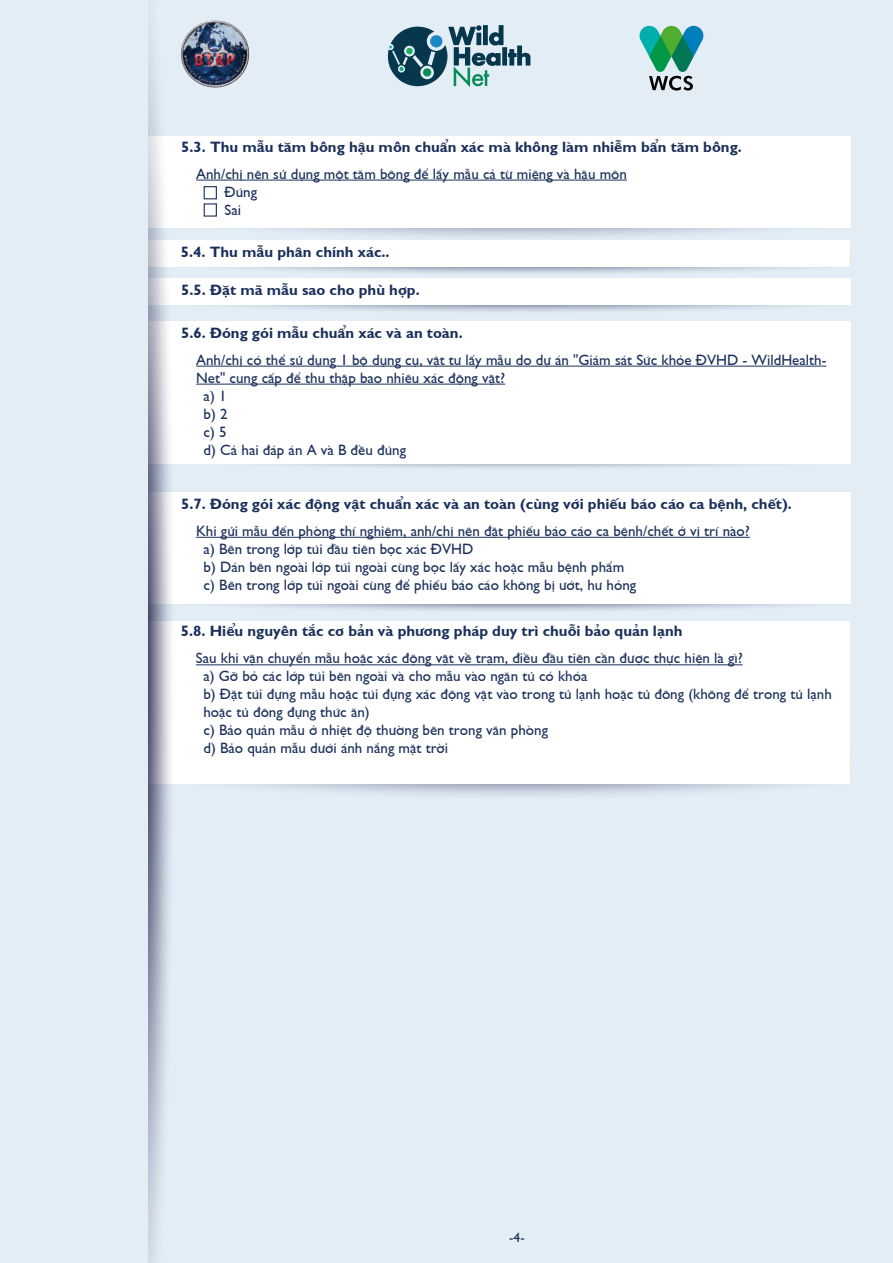
<style>
.page{position:relative;width:893px;height:1263px;background:#e2edf5}
.page>*{position:absolute;margin:0;border:0;box-sizing:border-box;transform-origin:0 0}
.t1{font:15px/18px "SFU Gill Sans";color:#1a2f5a}
.t2{font:700 15px "SFU Gill Sans";color:#1a2f5a}
.t3{font:13.5px "SFU Gill Sans";color:#1a2f5a}
</style>
<div class="page">
<svg style="left:235px;top:267px;width:568px;height:45px"></svg>
<svg style="left:293px;top:464px;width:453px;height:4px"></svg>
<svg style="left:176px;top:603px;width:674px;height:8px"></svg>
<div style="left:148px;top:492px;width:702px;height:111px;background:#fff"></div>
<hr style="left:196px;top:537px;width:554px;height:1px;background:#1a2f5a">
<div style="left:148px;top:321px;width:702px;height:143px;background:#fff"></div>
<hr style="left:196px;top:366px;width:626px;height:1px;background:#1a2f5a">
<hr style="left:196px;top:384px;width:309px;height:1px;background:#1a2f5a">
<div style="left:148px;top:278px;width:702px;height:27px;background:#fff"></div>
<svg style="left:276px;top:228px;width:486px;height:9px"></svg>
<svg style="left:249px;top:784px;width:540px;height:11px"></svg>
<div style="left:148px;top:136px;width:702px;height:92px;background:#fff"></div>
<div style="left:147px;top:240px;width:703px;height:27px;background:#fff"></div>
<div style="left:147px;top:621px;width:703px;height:163px;background:#fff"></div>
<hr style="left:196px;top:664px;width:547px;height:1px;background:#1a2f5a">
<svg style="left:148px;top:33px;width:28px;height:1230px"></svg>
<div style="left:1px;top:0;width:147px;height:1263px;background:#e2edf5"></div>
<svg style="left:639px;top:26px;width:64px;height:65px"></svg>
<svg style="left:388px;top:25px;width:142px;height:62px"></svg>
<img style="left:181px;top:20px;width:69px;height:68px">
<hr style="left:196px;top:180px;width:431px;height:1px;background:#1a2f5a">
<div style="left:204px;top:186px;width:13px;height:13px;border:1px solid #1a2f5a"></div>
<div style="left:204px;top:203px;width:13px;height:14px;border:1px solid #1a2f5a"></div>
<p class="t2" style="left:181px;top:134px;width:562px">5.3. Thu mẫu tăm bông hậu môn chuẩn xác mà không làm nhiễm bẩn tăm bông.</p>
<p class="t1" style="left:224px;top:163px;width:404px;text-indent:-28px">Anh/chị nên sử dụng một tăm bông để lấy mẫu cả từ miệng và hậu môn<br>Đúng<br>Sai</p>
<p class="t2" style="left:181px;top:239px;width:210px">5.4. Thu mẫu phân chính xác..</p>
<p class="t2" style="left:181px;top:277px;width:240px">5.5. Đặt mã mẫu sao cho phù hợp.</p>
<p class="t2" style="left:181px;top:320px;width:283px">5.6. Đóng gói mẫu chuẩn xác và an toàn.</p>
<p class="t1" style="left:196px;top:349px;width:632px">Anh/chị có thể sử dụng 1 bộ dụng cụ, vật tư lấy mẫu do dự án "Giám sát Sức khỏe ĐVHD - WildHealth-</p>
<p class="t1" style="left:196px;top:367px;width:311px">Net" cung cấp để thu thập bao nhiêu xác động vật?</p>
<p class="t1" style="left:204px;top:385px;width:24px">a) 1</p>
<p class="t1" style="left:204px;top:403px;width:26px">b) 2</p>
<p class="t1" style="left:204px;top:421px;width:25px">c) 5</p>
<p class="t1" style="left:204px;top:439px;width:204px">d) Cả hai đáp án A và B đều đúng</p>
<p class="t2" style="left:181px;top:492px;width:612px">5.7. Đóng gói xác động vật chuẩn xác và an toàn (cùng với phiếu báo cáo ca bệnh, chết).</p>
<p class="t1" style="left:204px;top:520px;width:548px;text-indent:-8px">Khi gửi mẫu đến phòng thí nghiệm, anh/chị nên đặt phiếu báo cáo ca bệnh/chết ở vị trí nào? a) Bên trong lớp túi đầu tiên bọc xác ĐVHD<br>b) Dán bên ngoài lớp túi ngoài cùng bọc lấy xác hoặc mẫu bệnh phẩm<br>c) Bên trong lớp túi ngoài cùng để phiếu báo cáo không bị ướt, hư hỏng</p>
<p class="t2" style="left:181px;top:619px;width:503px">5.8. Hiểu nguyên tắc cơ bản và phương pháp duy trì chuỗi bảo quản lạnh</p>
<p class="t1" style="left:203px;top:648px;width:630px;text-indent:-8px">Sau khi vận chuyển mẫu hoặc xác động vật về trạm, điều đầu tiên cần được thực hiện là gì?<br>a) Gỡ bỏ các lớp túi bên ngoài và cho mẫu vào ngăn tủ có khóa<br>b) Đặt túi đựng mẫu hoặc túi đựng xác động vật vào trong tủ lạnh hoặc tủ đông (không để trong tủ lạnh hoặc tủ đông đựng thức ăn)<br>c) Bảo quản mẫu ở nhiệt độ thường bên trong văn phòng<br>d) Bảo quản mẫu dưới ánh nắng mặt trời</p>
<p class="t3" style="left:509px;top:1226px;width:17px">-4-</p>
</div>
